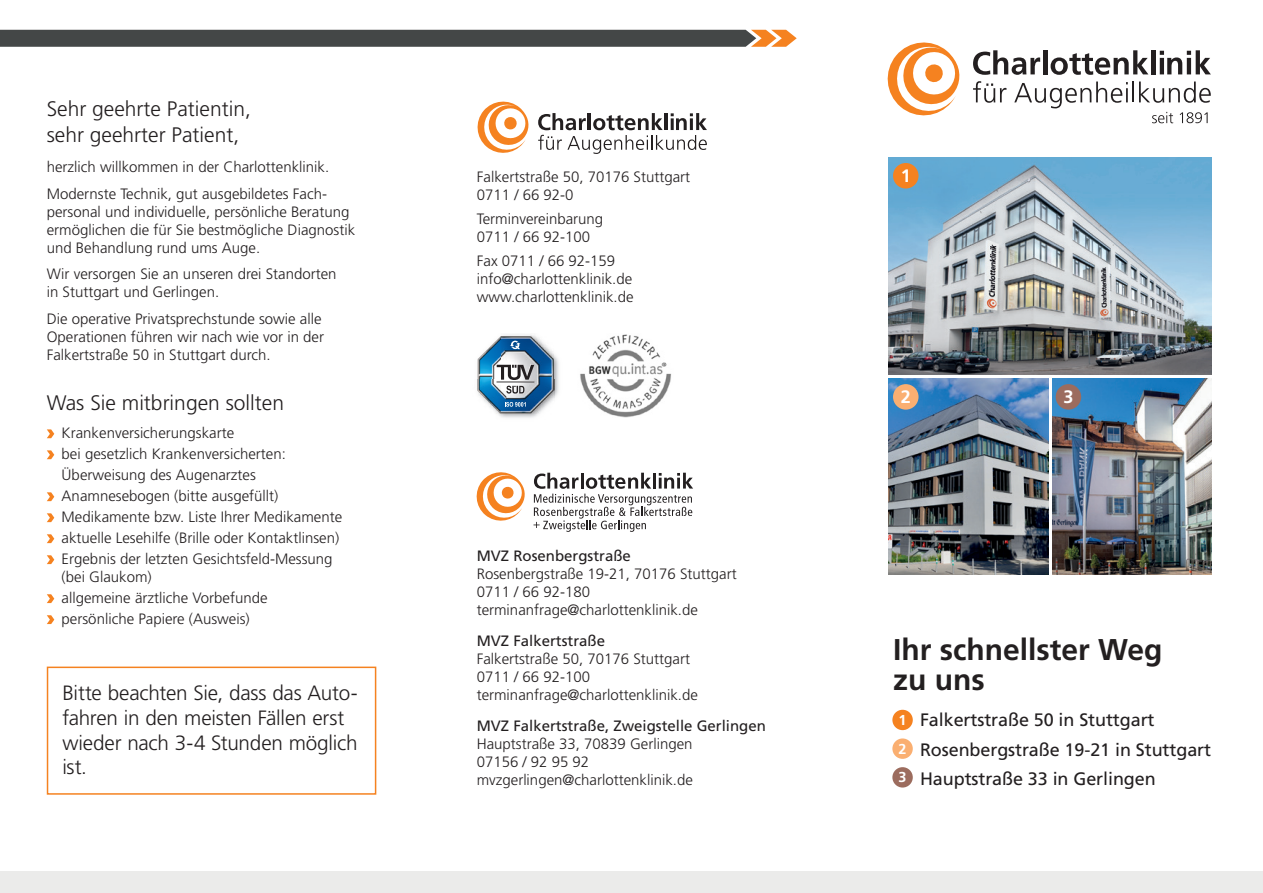
<style>
.page{position:relative;width:1263px;height:893px;background:#fff}
.page>*{position:absolute;margin:0;border:0;box-sizing:border-box;transform-origin:0 0}
.t1{font:700 30px/30px "Frutiger LT";color:#231f20}
.t2{font:300 21px/25.2px "Frutiger LT";color:#231f20}
.t3{font:300 20.7px/24.9px "Frutiger LT";letter-spacing:-.01em;color:#231f20}
.t4{font:18px/29.1px "Frutiger LT";letter-spacing:-.005em;color:#231f20}
.t5{font:700 18px "Frutiger LT";color:#fff}
.t6{font:300 15px/18px "Frutiger LT";color:#231f20}
.t7{font:15px "Frutiger LT";color:#231f20}
.t8{font:700 14.4px/28.7px "Frutiger LT";color:#fff;text-align:justify}
</style>
<div class="page">
<img style="left:889px;top:157px;width:323px;height:217px">
<div style="left:0;top:872px;width:1263px;height:21px;background:#ebebea"></div>
<svg style="left:0;top:30px;width:797px;height:17px;background:#504f4b"></svg>
<img style="left:889px;top:378px;width:159px;height:196px">
<img style="left:1052px;top:378px;width:160px;height:196px">
<svg style="left:973px;top:50px;width:67px;height:25px"></svg>
<hr style="left:1043px;top:50px;width:4px;height:24px;background:#231f20">
<svg style="left:1050px;top:50px;width:98px;height:25px"></svg>
<hr style="left:1151px;top:50px;width:4px;height:24px;background:#231f20">
<svg style="left:1160px;top:50px;width:51px;height:24px"></svg>
<svg style="left:973px;top:81px;width:33px;height:22px"></svg>
<svg style="left:1014px;top:82px;width:114px;height:26px"></svg>
<hr style="left:1132px;top:82px;width:2px;height:20px;background:#231f20">
<svg style="left:1139px;top:82px;width:72px;height:21px"></svg>
<svg style="left:887px;top:42px;width:73px;height:74px"></svg>
<svg style="left:1152px;top:112px;width:55px;height:11px"></svg>
<div style="left:893px;top:163px;width:25px;height:26px;background:#f58220;border-radius:50%"></div>
<div style="left:1056px;top:384px;width:25px;height:26px;background:#9c6c5e;border-radius:50%"></div>
<div style="left:893px;top:384px;width:25px;height:26px;background:#faaf71;border-radius:50%"></div>
<div style="left:892px;top:710px;width:21px;height:20px;background:#f58220;border-radius:50%"></div>
<div style="left:892px;top:738px;width:21px;height:21px;background:#faaf71;border-radius:50%"></div>
<div style="left:892px;top:767px;width:21px;height:20px;background:#9c6c5e;border-radius:50%"></div>
<svg style="left:47px;top:429px;width:7px;height:9px"></svg>
<svg style="left:47px;top:450px;width:7px;height:9px"></svg>
<svg style="left:47px;top:492px;width:7px;height:9px"></svg>
<svg style="left:47px;top:513px;width:7px;height:9px"></svg>
<svg style="left:47px;top:534px;width:7px;height:9px"></svg>
<svg style="left:47px;top:555px;width:7px;height:9px"></svg>
<svg style="left:47px;top:594px;width:7px;height:9px"></svg>
<svg style="left:47px;top:615px;width:7px;height:9px"></svg>
<img style="left:477px;top:334px;width:82px;height:84px">
<svg style="left:496px;top:364px;width:38px;height:30px"></svg>
<svg style="left:510px;top:341px;width:10px;height:8px"></svg>
<svg style="left:505px;top:402px;width:21px;height:5px"></svg>
<img style="left:580px;top:334px;width:91px;height:83px">
<svg style="left:477px;top:472px;width:48px;height:49px"></svg>
<svg style="left:533px;top:473px;width:160px;height:59px"></svg>
<svg style="left:538px;top:113px;width:169px;height:41px"></svg>
<svg style="left:478px;top:102px;width:51px;height:51px"></svg>
<div style="left:47px;top:667px;width:329px;height:128px;border:2px solid #f58220"></div>
<h2 class="t2" style="left:47px;top:97px;width:206px">Sehr geehrte Patientin, sehr geehrter Patient,</h2>
<p class="t6" style="left:47px;top:154px;width:284px;line-height:26.5px">herzlich willkommen in der Charlottenklinik.<br>Modernste Technik, gut ausgebildetes Fach-</p>
<p class="t6" style="left:47px;top:203px;width:310px">personal und individuelle, persönliche Beratung ermöglichen die für Sie bestmögliche Diagnostik und Behandlung rund ums Auge.</p>
<p class="t6" style="left:47px;top:265px;width:291px">Wir versorgen Sie an unseren drei Standorten in Stuttgart und Gerlingen.</p>
<p class="t6" style="left:47px;top:310px;width:279px">Die operative Privatsprechstunde sowie alle<br>Operationen führen wir nach wie vor in der<br>Falkertstraße 50 in Stuttgart durch.</p>
<h2 class="t2" style="left:47px;top:390px;width:239px">Was Sie mitbringen sollten</h2>
<p class="t6" style="left:62px;top:423px;width:282px;line-height:21px">Krankenversicherungskarte<br>bei gesetzlich Krankenversicherten:<br>Überweisung des Augenarztes Anamnesebogen (bitte ausgefüllt)<br>Medikamente bzw. Liste Ihrer Medikamente aktuelle Lesehilfe (Brille oder Kontaktlinsen)<br>Ergebnis der letzten Gesichtsfeld-Messung</p>
<p class="t6" style="left:62px;top:567px;width:207px;line-height:21px">(bei Glaukom)<br>allgemeine ärztliche Vorbefunde persönliche Papiere (Ausweis)</p>
<h3 class="t3" style="left:62px;top:681px;width:297px">Bitte beachten Sie, dass das Auto&shy;fahren in den meisten Fällen erst wieder nach 3-4 Stunden möglich ist.</h3>
<p class="t6" style="left:477px;top:168px;width:215px">Falkertstraße 50, 70176 Stuttgart<br>0711 / 66 92-0</p>
<p class="t6" style="left:477px;top:210px;width:128px">Terminvereinbarung<br>0711 / 66 92-100</p>
<p class="t6" style="left:477px;top:252px;width:158px">Fax 0711 / 66 92-159 info@charlottenklinik.de www.charlottenklinik.de</p>
<p class="t7" style="left:477px;top:547px;width:156px">MVZ Rosenbergstraße</p>
<p class="t6" style="left:477px;top:565px;width:262px">Rosenbergstraße 19-21, 70176 Stuttgart<br>0711 / 66 92-180 terminanfrage@charlottenklinik.de</p>
<p class="t7" style="left:477px;top:632px;width:130px">MVZ Falkertstraße</p>
<p class="t6" style="left:477px;top:650px;width:223px">Falkertstraße 50, 70176 Stuttgart<br>0711 / 66 92-100 terminanfrage@charlottenklinik.de</p>
<p class="t7" style="left:477px;top:717px;width:291px">MVZ Falkertstraße, Zweigstelle Gerlingen</p>
<p class="t6" style="left:477px;top:735px;width:218px">Hauptstraße 33, 70839 Gerlingen<br>07156 / 92 95 92 mvzgerlingen@charlottenklinik.de</p>
<p class="t5" style="left:901px;top:165px;width:12px">1</p>
<p class="t5" style="left:901px;top:386px;width:12px">2</p>
<p class="t5" style="left:1063px;top:386px;width:12px">3</p>
<h1 class="t1" style="left:893px;top:634px;width:271px">Ihr schnellster Weg zu uns</h1>
<p class="t4" style="left:920px;top:706px;width:293px">Falkertstraße 50 in Stuttgart<br>Rosenbergstraße 19-21 in Stuttgart<br>Hauptstraße 33 in Gerlingen</p>
<p class="t8" style="left:898px;top:706px;width:9px">1<br>2<br>3</p>
</div>
